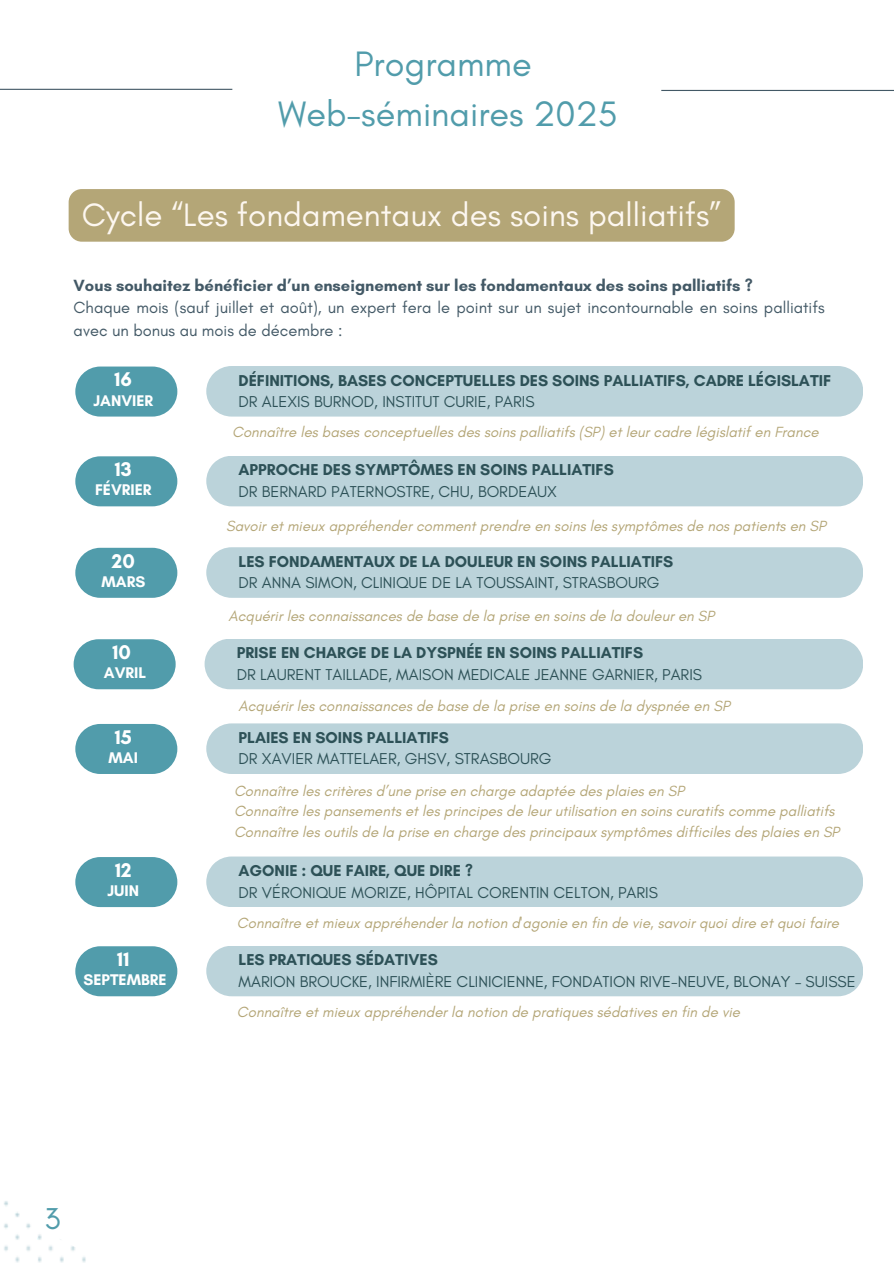
<style>
.page{position:relative;width:894px;height:1264px;background:#fff}
.page>*{position:absolute;margin:0;border:0;box-sizing:border-box;transform-origin:0 0}
.t1{font:36px/49.5px "Glacial Indifference";color:#519cab;text-align:center}
.t2{font:33px "Glacial Indifference";color:#fdf7f0}
.t3{font:30.75px "Glacial Indifference";color:#519cab}
.t4{font:700 20.25px "Glacial Indifference";color:#fff}
.t5{font:16.5px/22.5px "Glacial Indifference";color:#435966}
.t6{font:700 16.5px "Glacial Indifference";color:#435966}
.t7{font:16.05px/21.3px "Glacial Indifference";color:#2d5157}
.t8{font:700 16.05px/21.3px "Glacial Indifference";color:#2d5157}
.t9{font:700 15.75px "Glacial Indifference";color:#fff}
.t10{font:italic 15px "Glacial Indifference";color:#b4a677}
.s1{font-weight:400}
.s2{font-weight:700}
</style>
<div class="page">
<hr style="left:0;top:89px;width:232px;height:1px;background:#435966">
<hr style="left:661px;top:90px;width:232px;height:1px;background:#435966">
<div style="left:69px;top:189px;width:665px;height:53px;background:#b4a677;border-radius:13px"></div>
<div style="left:206px;top:366px;width:657px;height:50px;background:#bbd3da"></div>
<div style="left:75px;top:366px;width:102px;height:50px;background:#519cab;border-radius:25px"></div>
<div style="left:206px;top:456px;width:657px;height:50px;background:#bbd3da"></div>
<div style="left:75px;top:456px;width:102px;height:50px;background:#519cab;border-radius:25px"></div>
<div style="left:206px;top:547px;width:657px;height:51px;background:#bbd3da"></div>
<div style="left:75px;top:548px;width:102px;height:50px;background:#519cab;border-radius:25px"></div>
<div style="left:206px;top:856px;width:657px;height:51px;background:#bbd3da"></div>
<div style="left:75px;top:857px;width:102px;height:50px;background:#519cab;border-radius:25px"></div>
<div style="left:206px;top:946px;width:657px;height:50px;background:#bbd3da"></div>
<div style="left:75px;top:946px;width:102px;height:50px;background:#519cab;border-radius:25px"></div>
<div style="left:204px;top:639px;width:659px;height:50px;background:#bbd3da"></div>
<div style="left:74px;top:639px;width:102px;height:50px;background:#519cab;border-radius:25px"></div>
<div style="left:206px;top:723px;width:657px;height:51px;background:#bbd3da"></div>
<div style="left:75px;top:724px;width:102px;height:50px;background:#519cab;border-radius:25px"></div>
<svg style="left:4px;top:1201px;width:82px;height:62px"></svg>
<h3 class="t1" style="left:278px;top:39px;width:341px">Programme<br>Web-séminaires 2025</h3>
<h1 class="t2" style="left:82px;top:195px;width:641px">Cycle “Les fondamentaux des soins palliatifs”</h1>
<h1 class="t6" style="left:74px;top:275px;width:680px">Vous souhaitez bénéficier d’un enseignement sur les fondamentaux des soins palliatifs ?</h1>
<p class="t5" style="left:74px;top:296px;width:752px">Chaque mois (sauf juillet et août), un expert fera le point sur un sujet incontournable en soins palliatifs avec un bonus au mois de décembre :</p>
<p class="t4" style="left:114px;top:367px;width:19px">16</p>
<p class="t9" style="left:93px;top:390px;width:61px">JANVIER</p>
<h2 class="t8" style="left:238px;top:369px;width:594px">DÉFINITIONS, BASES CONCEPTUELLES DES SOINS PALLIATIFS, CADRE LÉGISLATIF<br><span class="s1">DR ALEXIS BURNOD, INSTITUT CURIE, PARIS</span></h2>
<p class="t10" style="left:232px;top:423px;width:588px">Connaître les bases conceptuelles des soins palliatifs (SP) et leur cadre législatif en France</p>
<h3 class="t4" style="left:115px;top:457px;width:18px">13</h3>
<p class="t9" style="left:95px;top:480px;width:58px">FÉVRIER</p>
<p class="t8" style="left:238px;top:459px;width:376px">APPROCHE DES SYMPTÔMES EN SOINS PALLIATIFS<br><span class="s1">DR BERNARD PATERNOSTRE, CHU, BORDEAUX</span></p>
<p class="t10" style="left:226px;top:517px;width:601px">Savoir et mieux appréhender comment prendre en soins les symptômes de nos patients en SP</p>
<h2 class="t4" style="left:112px;top:548px;width:24px">20</h2>
<h3 class="t9" style="left:101px;top:572px;width:45px">MARS</h3>
<p class="t7" style="left:238px;top:550px;width:436px"><span class="s2">LES FONDAMENTAUX DE LA DOULEUR EN SOINS PALLIATIFS<br></span>DR ANNA SIMON, CLINIQUE DE LA TOUSSAINT, STRASBOURG</p>
<h2 class="t10" style="left:228px;top:607px;width:487px">Acquérir les connaissances de base de la prise en soins de la douleur en SP</h2>
<h3 class="t4" style="left:112px;top:640px;width:20px">10</h3>
<p class="t9" style="left:104px;top:663px;width:44px">AVRIL</p>
<p class="t7" style="left:237px;top:642px;width:466px"><span class="s2">PRISE EN CHARGE DE LA DYSPNÉE EN SOINS PALLIATIFS<br></span>DR LAURENT TAILLADE, MAISON MEDICALE JEANNE GARNIER, PARIS</p>
<p class="t10" style="left:238px;top:697px;width:493px">Acquérir les connaissances de base de la prise en soins de la dyspnée en SP</p>
<p class="t4" style="left:115px;top:724px;width:19px">15</p>
<h2 class="t9" style="left:109px;top:748px;width:31px">MAI</h2>
<h3 class="t7" style="left:238px;top:726px;width:314px"><span class="s2">PLAIES EN SOINS PALLIATIFS<br></span>DR XAVIER MATTELAER, GHSV, STRASBOURG</h3>
<p class="t10" style="left:234px;top:781px;width:451px">Connaître les critères d’une prise en charge adaptée des plaies en SP</p>
<p class="t10" style="left:234px;top:802px;width:601px">Connaître les pansements et les principes de leur utilisation en soins curatifs comme palliatifs</p>
<h2 class="t10" style="left:234px;top:822px;width:607px">Connaître les outils de la prise en charge des principaux symptômes difficiles des plaies en SP</h2>
<p class="t4" style="left:115px;top:857px;width:18px">12</p>
<h2 class="t9" style="left:107px;top:881px;width:33px">JUIN</h2>
<h3 class="t7" style="left:238px;top:859px;width:421px"><span class="s2">AGONIE : QUE FAIRE, QUE DIRE ?<br></span>DR VÉRONIQUE MORIZE, HÔPITAL CORENTIN CELTON, PARIS</h3>
<h3 class="t10" style="left:237px;top:913px;width:603px">Connaître et mieux appréhender la notion d'agonie en fin de vie, savoir quoi dire et quoi faire</h3>
<p class="t4" style="left:117px;top:946px;width:14px">11</p>
<p class="t9" style="left:83px;top:970px;width:84px">SEPTEMBRE</p>
<h2 class="t7" style="left:238px;top:949px;width:618px"><span class="s2">LES PRATIQUES SÉDATIVES<br></span>MARION BROUCKE, INFIRMIÈRE CLINICIENNE, FONDATION RIVE-NEUVE, BLONAY – SUISSE</h2>
<p class="t10" style="left:237px;top:1003px;width:504px">Connaître et mieux appréhender la notion de pratiques sédatives en fin de vie</p>
<p class="t3" style="left:44px;top:1199px;width:17px">3</p>
</div>
